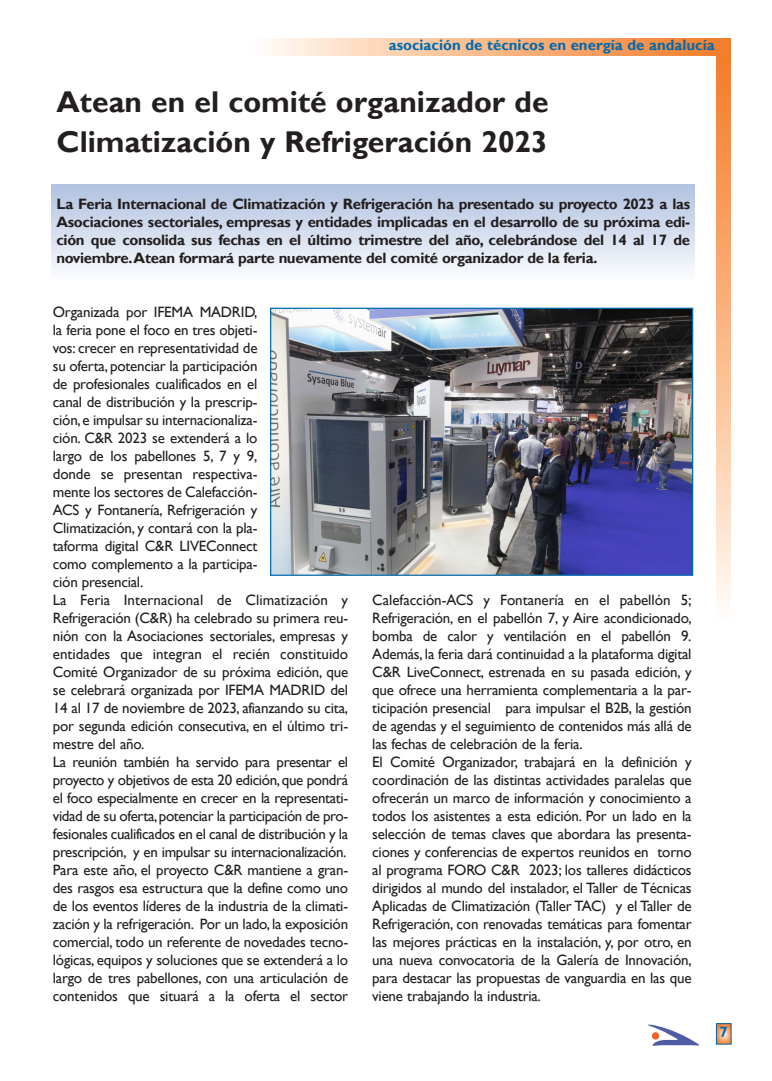
<style>
.page{position:relative;width:772px;height:1081px;background:#fff}
.page>*{position:absolute;margin:0;border:0;box-sizing:border-box;transform-origin:0 0}
.t1{font:700 30px/40px "Gill Sans";color:#231f20}
.t2{font:15px/18px "Gill Sans";letter-spacing:-.015em;color:#231f20}
.t3{font:700 15px/18px "Gill Sans";letter-spacing:-.02em;color:#231f20;text-align:justify}
.t4{font:700 15px "Gill Sans";color:#006aad}
</style>
<div class="page">
<svg style="left:718px;top:1025px;width:11px;height:17px"></svg>
<div style="left:716px;top:1023px;width:15px;height:21px;border:1px solid #006aad"></div>
<img style="left:649px;top:1024px;width:49px;height:21px">
<svg style="left:716px;top:55px;width:14px;height:549px;background:#f9b787"></svg>
<div style="left:252px;top:39px;width:478px;height:16px;background:linear-gradient(to right,#fffbf4,#f47a25)"></div>
<div style="left:52px;top:184px;width:643px;height:96px;background:linear-gradient(to bottom,#b0c1e0,#fafbfd)"></div>
<img style="left:272px;top:309px;width:419px;height:264px">
<div style="left:270px;top:307px;width:423px;height:268px;border:1px solid #006aad"></div>
<p class="t4" style="left:389px;top:37px;width:328px">asociación de técnicos en energía de andalucía</p>
<h1 class="t1" style="left:57px;top:82px;width:493px">Atean en el comité organizador de<br>Climatización y Refrigeración 2023</h1>
<p class="t3" style="left:56px;top:194px;width:635px">La Feria Internacional de Climatización y Refrigeración ha presentado su proyecto 2023 a las Asociaciones sectoriales, empresas y entidades implicadas en el desarrollo de su próxima edi&shy;ción que consolida sus fechas en el último trimestre del año, celebrándose del 14 al 17 de noviembre.Atean formará parte nuevamente del comité organizador de la feria.</p>
<p class="t2" style="left:53px;top:303px;width:297px">Organizada por IFEMA MADRID,<br>la feria pone el foco en tres objeti-<br>vos: crecer en representatividad de<br>su oferta, potenciar la participación<br>de profesionales cualificados en el<br>canal de distribución y la prescrip-<br>ción,e impulsar su internacionaliza-<br>ción. C&amp;R 2023 se extenderá a lo<br>largo de los pabellones 5, 7 y 9,<br>donde se presentan respectiva-<br>mente los sectores de Calefacción-<br>ACS y Fontanería, Refrigeración y<br>Climatización, y contará con la pla-<br>taforma digital C&amp;R LIVEConnect<br>como complemento a la participa-<br>ción presencial.<br>La Feria Internacional de Climatización y Refrigeración (C&amp;R) ha celebrado su primera reu&shy;nión con la Asociaciones sectoriales, empresas y entidades que integran el recién constituido Comité Organizador de su próxima edición, que se celebrará organizada por IFEMA MADRID del 14 al 17 de noviembre de 2023, afianzando su cita, por segunda edición consecutiva, en el último tri&shy;mestre del año.<br>La reunión también ha servido para presentar el proyecto y objetivos de esta 20 edición, que pondrá el foco especialmente en crecer en la representati&shy;vidad de su oferta,potenciar la participación de pro&shy;fesionales cualificados en el canal de distribución y la prescripción, y en impulsar su internacionalización.<br>Para este año, el proyecto C&amp;R mantiene a gran&shy;des rasgos esa estructura que la define como uno de los eventos líderes de la industria de la climati&shy;zación y la refrigeración. Por un lado, la exposición comercial, todo un referente de novedades tecno&shy;lógicas, equipos y soluciones que se extenderá a lo largo de tres pabellones, con una articulación de contenidos que situará a la oferta el sector</p>
<p class="t2" style="left:372px;top:590px;width:321px">Calefacción-ACS y Fontanería en el pabellón 5; Refrigeración, en el pabellón 7, y Aire acondicionado, bomba de calor y ventilación en el pabellón 9.<br>Además, la feria dará continuidad a la plataforma digital C&amp;R LiveConnect, estrenada en su pasada edición, y que ofrece una herramienta complementaria a la par&shy;ticipación presencial para impulsar el B2B, la gestión de agendas y el seguimiento de contenidos más allá de las fechas de celebración de la feria.<br>El Comité Organizador, trabajará en la definición y coordinación de las distintas actividades paralelas que ofrecerán un marco de información y conocimiento a todos los asistentes a esta edición. Por un lado en la selección de temas claves que abordara las presenta&shy;ciones y conferencias de expertos reunidos en torno al programa FORO C&amp;R 2023; los talleres didácticos dirigidos al mundo del instalador, el Taller de Técnicas Aplicadas de Climatización (Taller TAC) y el Taller de Refrigeración, con renovadas temáticas para fomentar las mejores prácticas en la instalación, y, por otro, en una nueva convocatoria de la Galería de Innovación, para destacar las propuestas de vanguardia en las que viene trabajando la industria.</p>
<p class="t4" style="left:720px;top:1023px;width:10px">7</p>
</div>
